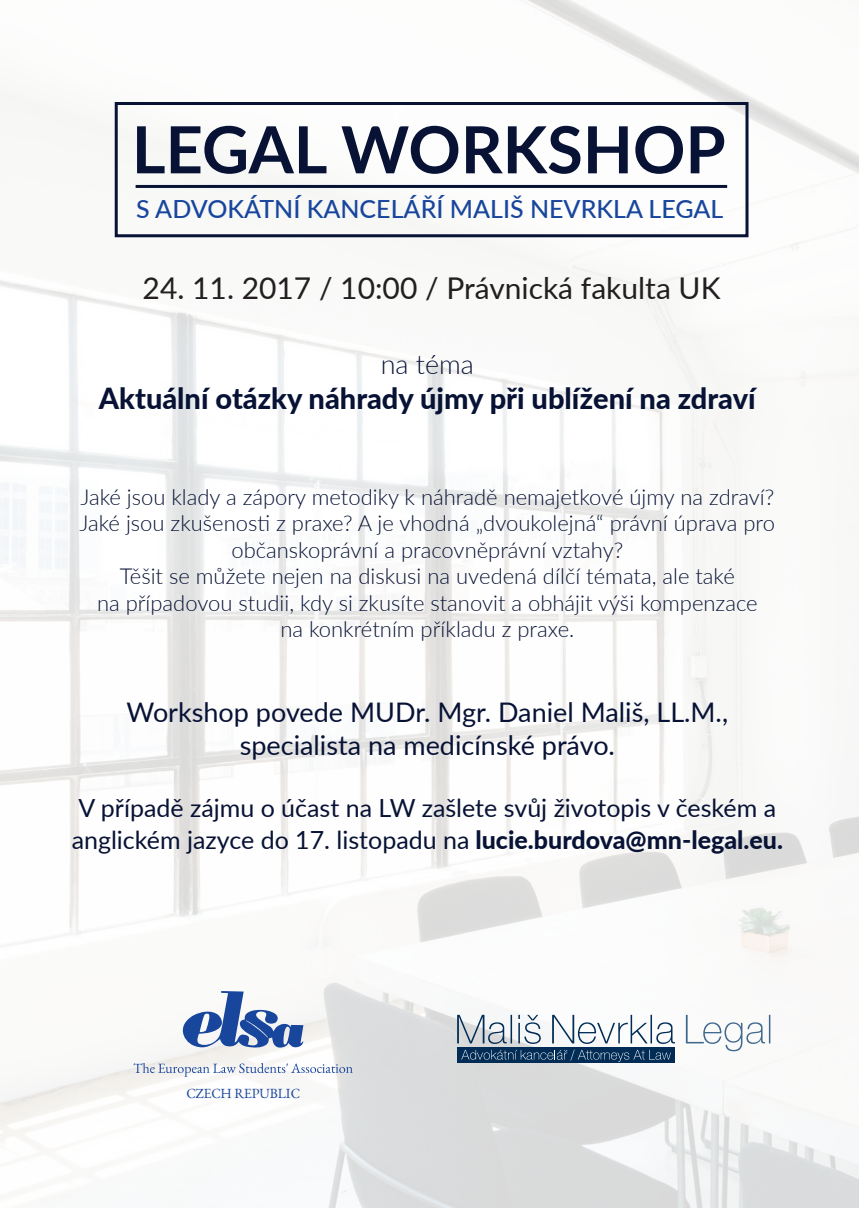
<style>
.page{position:relative;width:859px;height:1208px;background:#fff}
.page>*{position:absolute;margin:0;border:0;box-sizing:border-box;transform-origin:0 0}
.t1{font:700 65px "Lato";color:#071235}
.t2{font:30px "Lato";color:#231f20}
.t3{font:800 29px "Lato";color:#071235}
.t4{font:27px "Lato";color:#071235}
.t5{font:300 27px "Lato";color:#071235}
.t6{font:25px/32.4px "Lato";color:#071235}
.t7{font:500 25px "Lato";color:#18469d}
.t8{font:300 22px/26.4px "Lato";color:#071235;text-align:center}
.t9{font:14px "EB Garamond";color:#18469d}
.s1{font-weight:800}
</style>
<div class="page">
<img style="left:0;top:0;width:859px;height:1208px">
<div style="left:115px;top:102px;width:633px;height:135px;border:3px solid #071235"></div>
<svg style="left:183px;top:991px;width:120px;height:57px"></svg>
<svg style="left:133px;top:1063px;width:220px;height:13px"></svg>
<svg style="left:686px;top:1014px;width:84px;height:37px"></svg>
<div style="left:457px;top:1047px;width:218px;height:16px;background:#002c56"></div>
<svg style="left:457px;top:1014px;width:218px;height:48px"></svg>
<hr style="left:136px;top:185px;width:591px;height:3px;background:#071235">
<p class="t1" style="left:132px;top:102px;width:595px">LEGAL WORKSHOP</p>
<p class="t7" style="left:136px;top:191px;width:589px">S ADVOKÁTNÍ KANCELÁŘÍ MALIŠ NEVRKLA LEGAL</p>
<p class="t2" style="left:143px;top:267px;width:579px">24. 11. 2017 / 10:00 / Právnická fakulta UK</p>
<p class="t5" style="left:381px;top:345px;width:95px">na téma</p>
<p class="t3" style="left:99px;top:377px;width:658px">Aktuální otázky náhrady újmy při ublížení na zdraví</p>
<p class="t8" style="left:80px;top:483px;width:697px">Jaké jsou klady a zápory metodiky k náhradě nemajetkové újmy na zdraví?<br>Jaké jsou zkušenosti z praxe? A je vhodná „dvoukolejná“ právní úprava pro občanskoprávní a pracovněprávní vztahy?</p>
<p class="t8" style="left:120px;top:562px;width:616px">Těšit se můžete nejen na diskusi na uvedená dílčí témata, ale také</p>
<p class="t8" style="left:97px;top:588px;width:662px">na případovou studii, kdy si zkusíte stanovit a obhájit výši kompenzace</p>
<p class="t8" style="left:280px;top:615px;width:295px">na konkrétním příkladu z praxe.</p>
<p class="t4" style="left:127px;top:693px;width:603px">Workshop povede MUDr. Mgr. Daniel Mališ, LL.M.,</p>
<p class="t4" style="left:240px;top:725px;width:377px">specialista na medicínské právo.</p>
<p class="t6" style="left:72px;top:790px;width:713px">V případě zájmu o účast na LW zašlete svůj životopis v českém a anglickém jazyce do 17. listopadu na <span class="s1">lucie.burdova@mn-legal.eu.</span></p>
<p class="t9" style="left:187px;top:1082px;width:115px">CZECH REPUBLIC</p>
</div>
